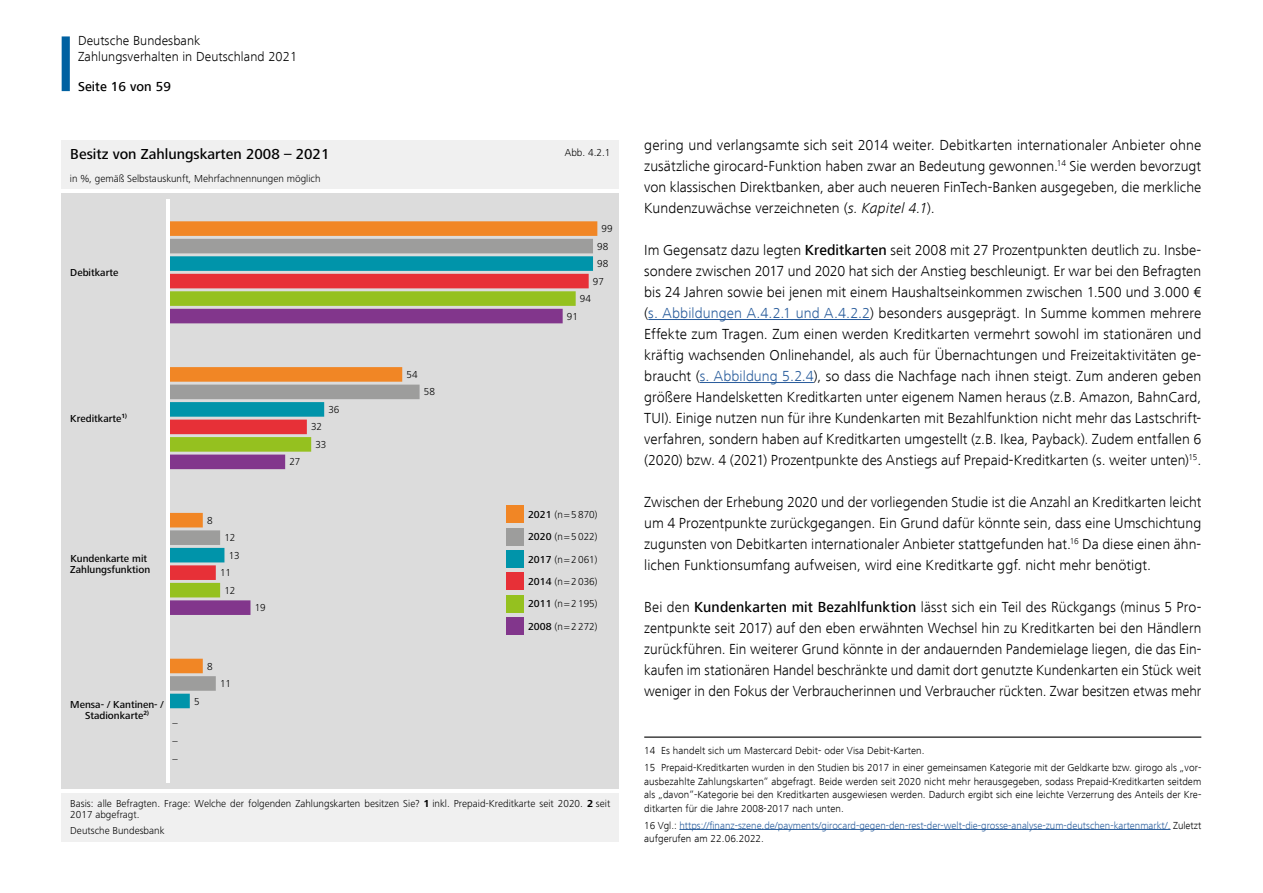
<style>
.page{position:relative;width:1263px;height:893px;background:#fff}
.page>*{position:absolute;margin:0;border:0;box-sizing:border-box;transform-origin:0 0}
.Copy_P{font:300 15px/21px "Frutiger Next LTCE";color:#000;text-align:justify}
.t1{font:500 15px "Frutiger Next LTCE";color:#000}
.t2{font:300 13.5px/15.1px "Frutiger Next LTCE";letter-spacing:.005em;color:#000}
.t3{font:500 13.5px "Frutiger Next LTCE";letter-spacing:.005em;color:#000}
.Fußnoten{font:300 10.5px/22.4px "Frutiger Next LTCE";color:#000;text-align:justify}
.Fußnoten-2{font:300 10.5px/13.5px "Frutiger Next LTCE";color:#275b9b}
.t4{font:500 10.5px/11.4px "Frutiger Next LTCE";color:#000}
.s1{font-weight:500}
.s2{font-weight:700}
.s3{font-style:italic}
.s4{color:#275b9b}
.s5{color:#000}
</style>
<div class="page">
<div style="left:62px;top:36px;width:8px;height:55px;background:#0061a1"></div>
<hr style="left:648px;top:319px;width:222px;height:1px;background:#275b9b">
<hr style="left:700px;top:382px;width:114px;height:1px;background:#275b9b">
<hr style="left:644px;top:736px;width:557px;height:2px;background:#000">
<hr style="left:679px;top:829px;width:491px;height:1px;background:#275b9b">
<div style="left:62px;top:141px;width:557px;height:701px;background:#f0f0f0"></div>
<div style="left:62px;top:191px;width:557px;height:600px;background:#dcdcdc"></div>
<hr style="left:62px;top:189px;width:557px;height:3px;background:#fff">
<hr style="left:62px;top:790px;width:557px;height:3px;background:#fff">
<svg style="left:170px;top:221px;width:427px;height:18px;fill:#f18625"></svg>
<div style="left:170px;top:239px;width:423px;height:15px;background:#9d9d9c"></div>
<svg style="left:170px;top:256px;width:423px;height:452px"></svg>
<svg style="left:170px;top:274px;width:419px;height:306px;fill:#e73037"></svg>
<svg style="left:170px;top:291px;width:406px;height:306px"></svg>
<svg style="left:170px;top:309px;width:393px;height:306px"></svg>
<hr style="left:167px;top:199px;width:3px;height:584px;background:#fff">
<div style="left:507px;top:506px;width:17px;height:17px;background:#f18625"></div>
<div style="left:507px;top:528px;width:17px;height:17px;background:#9d9d9c"></div>
<div style="left:507px;top:550px;width:17px;height:17px;background:#0094aa"></div>
<div style="left:507px;top:573px;width:17px;height:17px;background:#e73037"></div>
<div style="left:507px;top:595px;width:17px;height:17px;background:#95c11f"></div>
<div style="left:507px;top:618px;width:17px;height:17px;background:#82368c"></div>
<p class="t2" style="left:78px;top:33px;width:221px">Deutsche Bundesbank<br>Zahlungsverhalten in Deutschland 2021</p>
<p class="t3" style="left:78px;top:79px;width:94px">Seite 16 von 59</p>
<p class="t1" style="left:70px;top:149px;width:261px">Besitz von Zahlungskarten 2008 – 2021</p>
<p class="Fußnoten" style="left:70px;top:169px;width:252px">in %, gemäß Selbstauskunft, Mehrfachnennungen möglich</p>
<p class="t4" style="left:70px;top:268px;width:50px">Debitkarte</p>
<p class="t4" style="left:70px;top:413px;width:58px">Kreditkarte<sup>1)</sup></p>
<p class="t4" style="left:70px;top:554px;width:81px">Kundenkarte mit<br>Zahlungsfunktion</p>
<p class="Fußnoten" style="left:207px;top:510px;width:7px">8</p>
<p class="Fußnoten" style="left:224px;top:527px;width:13px">12</p>
<p class="Fußnoten" style="left:229px;top:545px;width:13px">13</p>
<p class="Fußnoten" style="left:220px;top:562px;width:13px">11</p>
<p class="Fußnoten" style="left:224px;top:580px;width:13px">12</p>
<p class="Fußnoten" style="left:255px;top:597px;width:13px">19</p>
<p class="t4" style="left:70px;top:699px;width:95px;text-align:center">Mensa- / Kantinen- /<br>Stadionkarte<sup>2)</sup></p>
<p class="Fußnoten" style="left:172px;top:716px;width:7px;line-height:17.7px">– – –</p>
<p class="Fußnoten" style="left:207px;top:656px;width:7px">8</p>
<p class="Fußnoten" style="left:194px;top:691px;width:7px">5</p>
<p class="Fußnoten" style="left:220px;top:673px;width:13px">11</p>
<p class="Fußnoten" style="left:289px;top:452px;width:13px">27</p>
<p class="Fußnoten" style="left:328px;top:399px;width:13px">36</p>
<p class="Fußnoten" style="left:311px;top:417px;width:13px">32</p>
<p class="Fußnoten" style="left:315px;top:434px;width:13px">33</p>
<p class="Fußnoten" style="left:406px;top:364px;width:13px">54</p>
<p class="Fußnoten" style="left:424px;top:382px;width:13px">58</p>
<p class="Fußnoten" style="left:565px;top:143px;width:47px">Abb. 4.2.1</p>
<p class="Fußnoten" style="left:601px;top:218px;width:13px">99</p>
<p class="Fußnoten" style="left:597px;top:236px;width:13px">98</p>
<p class="Fußnoten" style="left:597px;top:253px;width:13px">98</p>
<p class="Fußnoten" style="left:593px;top:271px;width:13px">97</p>
<p class="Fußnoten" style="left:580px;top:288px;width:13px">94</p>
<p class="Fußnoten" style="left:567px;top:306px;width:13px">91</p>
<p class="Fußnoten" style="left:528px;top:504px;width:71px"><span class="s1">2021</span> (n = 5 870)<br><span class="s1">2020</span> (n = 5 022)<br><span class="s1">2017</span> (n = 2 061)<br><span class="s1">2014</span> (n = 2 036)<br><span class="s1">2011</span> (n = 2 195)<br><span class="s1">2008</span> (n = 2 272)</p>
<p class="Fußnoten" style="left:70px;top:798px;width:542px;line-height:11.4px">Basis: alle Befragten. Frage: Welche der folgenden Zahlungskarten besitzen Sie? <span class="s2">1</span> inkl. Prepaid-Kreditkarte seit 2020. <span class="s2">2</span> seit<br>2017 abgefragt.</p>
<p class="Fußnoten" style="left:70px;top:820px;width:96px">Deutsche Bundesbank</p>
<p class="Copy_P" style="left:644px;top:135px;width:559px">gering und verlangsamte sich seit 2014 weiter. Debitkarten internationaler Anbieter ohne zusätzliche girocard-Funktion haben zwar an Bedeutung gewonnen.<sup>14</sup> Sie werden bevorzugt von klassischen Direktbanken, aber auch neueren FinTech-Banken ausgegeben, die merkliche Kundenzuwächse verzeichneten (<span class="s3">s. Kapitel 4.1</span>).</p>
<p class="Copy_P" style="left:644px;top:240px;width:559px">Im Gegensatz dazu legten <span class="s1">Kreditkarten</span> seit 2008 mit 27 Prozentpunkten deutlich zu. Insbe&shy;sondere zwischen 2017 und 2020 hat sich der Anstieg beschleunigt. Er war bei den Befragten bis 24 Jahren sowie bei jenen mit einem Haushaltseinkommen zwischen 1.500 und 3.000 € (<span class="s4">s. Abbildungen A.4.2.1 und A.4.2.2</span>) besonders ausgeprägt. In Summe kommen mehrere Effekte zum Tragen. Zum einen werden Kreditkarten vermehrt sowohl im stationären und kräftig wachsenden Onlinehandel, als auch für Übernachtungen und Freizeitaktivitäten ge&shy;braucht (<span class="s4">s. Abbildung 5.2.4</span>), so dass die Nachfage nach ihnen steigt. Zum anderen geben größere Handelsketten Kreditkarten unter eigenem Namen heraus (z.B. Amazon, BahnCard, TUI). Einige nutzen nun für ihre Kundenkarten mit Bezahlfunktion nicht mehr das Lastschrift&shy;verfahren, sondern haben auf Kreditkarten umgestellt (z.B. Ikea, Payback). Zudem entfallen 6 (2020) bzw. 4 (2021) Prozentpunkte des Anstiegs auf Prepaid-Kreditkarten (s. weiter unten)<sup>15</sup>.</p>
<p class="Copy_P" style="left:644px;top:492px;width:559px">Zwischen der Erhebung 2020 und der vorliegenden Studie ist die Anzahl an Kreditkarten leicht um 4 Prozentpunkte zurückgegangen. Ein Grund dafür könnte sein, dass eine Umschichtung zugunsten von Debitkarten internationaler Anbieter stattgefunden hat.<sup>16</sup> Da diese einen ähn&shy;lichen Funktionsumfang aufweisen, wird eine Kreditkarte ggf. nicht mehr benötigt.</p>
<p class="Copy_P" style="left:644px;top:597px;width:559px">Bei den <span class="s1">Kundenkarten mit Bezahlfunktion</span> lässt sich ein Teil des Rückgangs (minus 5 Pro&shy;zentpunkte seit 2017) auf den eben erwähnten Wechsel hin zu Kreditkarten bei den Händlern zurückführen. Ein weiterer Grund könnte in der andauernden Pandemielage liegen, die das Ein&shy;kaufen im stationären Handel beschränkte und damit dort genutzte Kundenkarten ein Stück weit weniger in den Fokus der Verbraucherinnen und Verbraucher rückten. Zwar besitzen etwas mehr</p>
<p class="Fußnoten" style="left:644px;top:739px;width:282px">14 Es handelt sich um Mastercard Debit- oder Visa Debit-Karten.</p>
<p class="Fußnoten" style="left:644px;top:761px;width:559px;line-height:13.5px">15 Prepaid-Kreditkarten wurden in den Studien bis 2017 in einer gemeinsamen Kategorie mit der Geldkarte bzw. girogo als „vor&shy;ausbezahlte Zahlungskarten“ abgefragt. Beide werden seit 2020 nicht mehr herausgegeben, sodass Prepaid-Kreditkarten seitdem als „davon“-Kategorie bei den Kreditkarten ausgewiesen werden. Dadurch ergibt sich eine leichte Verzerrung des Anteils der Kre&shy;ditkarten für die Jahre 2008-2017 nach unten.</p>
<p class="Fußnoten-2" style="left:644px;top:818px;width:559px"><span class="s5">16 Vgl.:</span> https://finanz-szene.de/payments/girocard-gegen-den-rest-der-welt-die-grosse-analyse-zum-deutschen-kartenmarkt/. <span class="s5">Zuletzt aufgerufen am 22.06.2022.</span></p>
</div>
